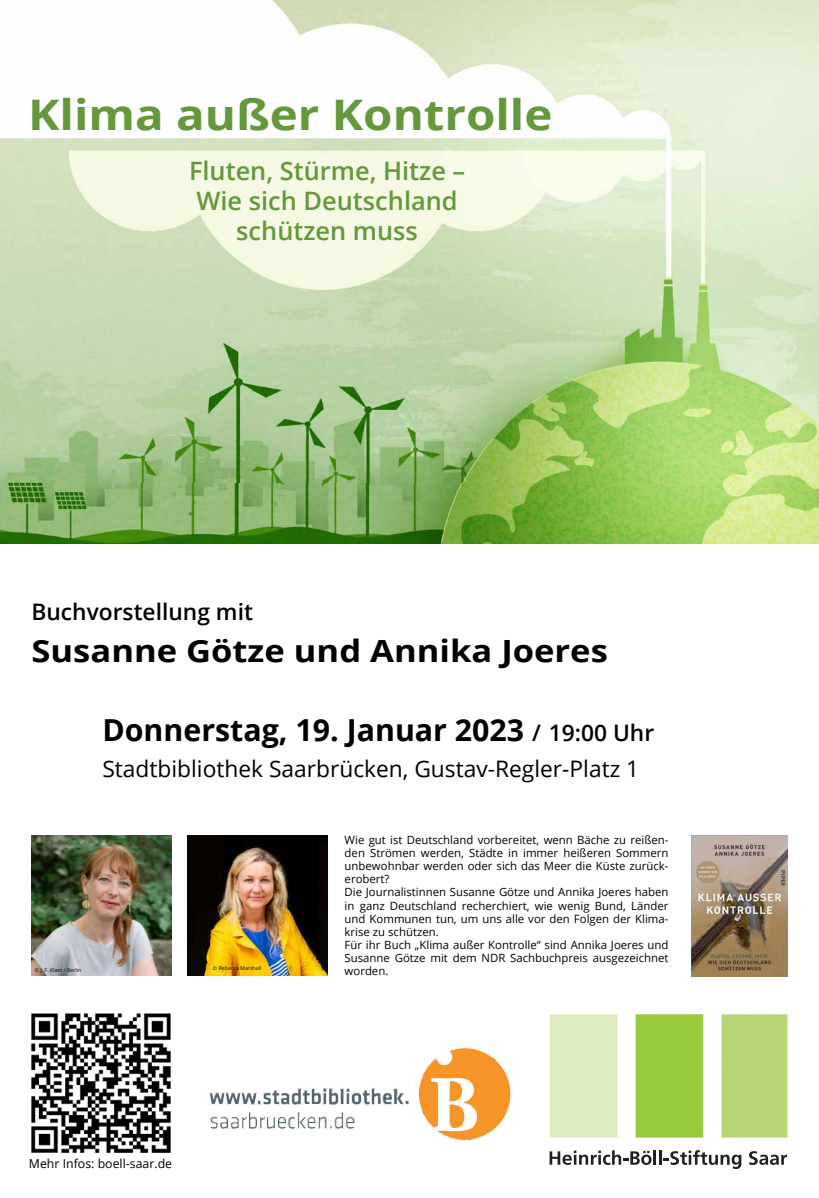
<style>
.page{position:relative;width:819px;height:1198px;background:#fff}
.page>*{position:absolute;margin:0;border:0;box-sizing:border-box;transform-origin:0 0}
.t1{font:700 42.09px "Open Sans";color:#64983b;scale:1.13 1}
.t2{font:700 30.62px "Open Sans";color:#000;scale:1.13 1}
.t3{font:700 30.36px "Open Sans";color:#000}
.t4{font:600 25.38px/30.4px "Open Sans";color:#64983b;text-align:center}
.t5{font:22.75px "Open Sans";color:#000}
.t6{font:600 22.75px "Open Sans";color:#000}
.t7{font:12.34px "Open Sans";color:#000}
.t8{font:11.38px/13.1px "Open Sans";color:#000}
.t9{font:5.25px "Open Sans";color:#000}
.s1{font-weight:600;font-size:22.75px}
</style>
<div class="page">
<img style="left:549px;top:1014px;width:238px;height:124px">
<svg style="left:549px;top:1150px;width:102px;height:15px"></svg>
<hr style="left:653px;top:1150px;width:3px;height:15px;background:#231f20">
<svg style="left:659px;top:1150px;width:82px;height:19px"></svg>
<svg style="left:749px;top:1151px;width:38px;height:14px"></svg>
<img style="left:0;top:0;width:819px;height:544px">
<img style="left:209px;top:1047px;width:302px;height:94px">
<img style="left:31px;top:1013px;width:140px;height:140px">
<img style="left:32px;top:835px;width:139px;height:140px">
<img style="left:691px;top:835px;width:96px;height:142px">
<img style="left:187px;top:835px;width:140px;height:140px">
<h1 class="t1" style="left:28px;top:85px;width:465px">Klima außer Kontrolle</h1>
<h3 class="t4" style="left:189px;top:155px;width:278px">Fluten, Stürme, Hitze –<br>Wie sich Deutschland schützen muss</h3>
<h3 class="t6" style="left:32px;top:596px;width:223px">Buchvorstellung mit</h3>
<h2 class="t2" style="left:32px;top:630px;width:511px">Susanne Götze und Annika Joeres</h2>
<h3 class="t3" style="left:102px;top:709px;width:553px">Donnerstag, 19. Januar 2023 <span class="s1">/ 19:00 Uhr</span></h3>
<h3 class="t5" style="left:102px;top:753px;width:538px">Stadtbibliothek Saarbrücken, Gustav-Regler-Platz 1</h3>
<p class="t9" style="left:35px;top:966px;width:48px">© J. F. Klam / Berlin</p>
<p class="t9" style="left:213px;top:965px;width:50px">© Rebecca Marshall</p>
<p class="t7" style="left:29px;top:1155px;width:145px">Mehr Infos: boell-saar.de</p>
<p class="t8" style="left:344px;top:833px;width:325px">Wie gut ist Deutschland vorbereitet, wenn Bäche zu reißen&shy;den Strömen werden, Städte in immer heißeren Sommern unbewohnbar werden oder sich das Meer die Küste zurück&shy;erobert?<br>Die Journalistinnen Susanne Götze und Annika Joeres haben in ganz Deutschland recherchiert, wie wenig Bund, Länder und Kommunen tun, um uns alle vor den Folgen der Klima&shy;krise zu schützen.<br>Für ihr Buch „Klima außer Kontrolle“ sind Annika Joeres und Susanne Götze mit dem NDR Sachbuchpreis ausgezeichnet worden.</p>
</div>
